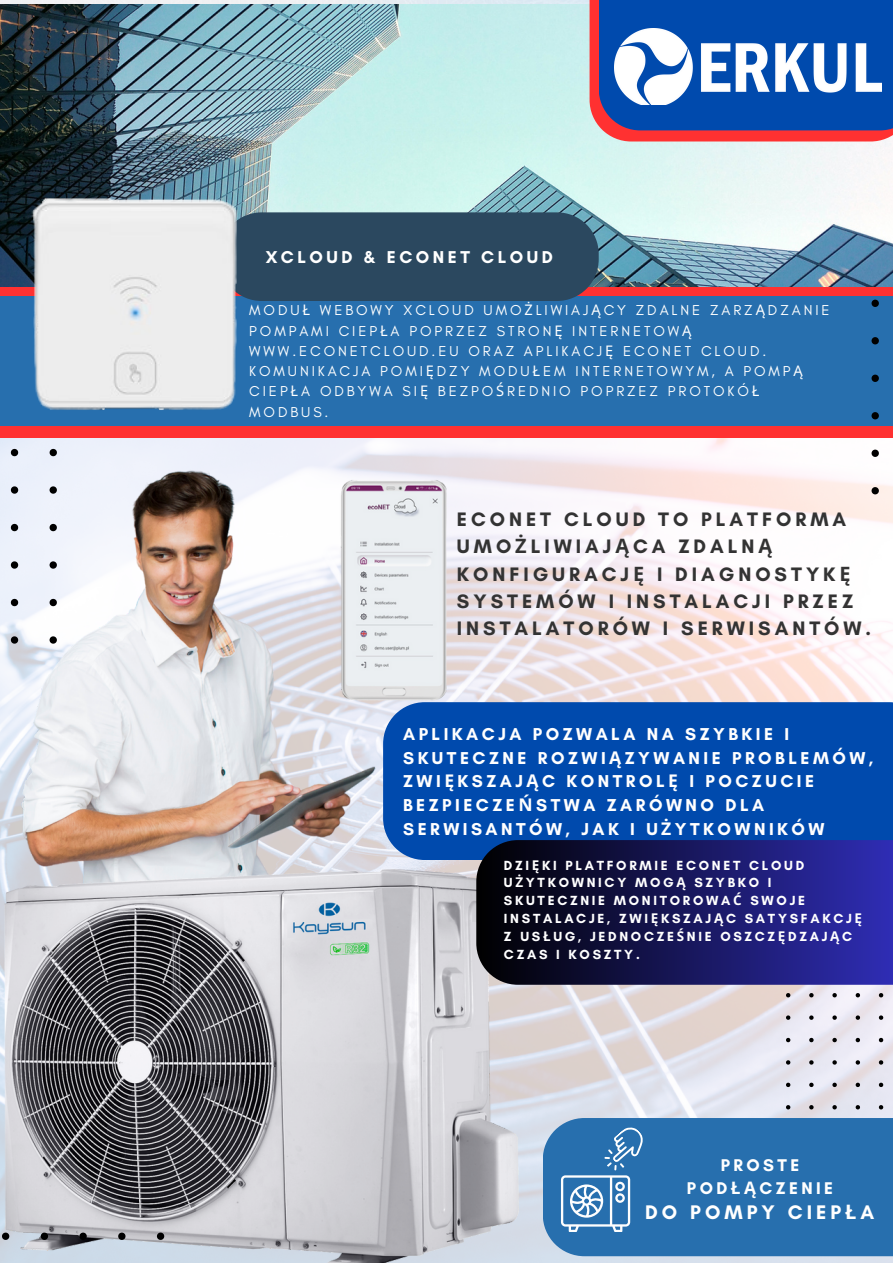
<style>
.page{position:relative;width:893px;height:1264px;background:#fff}
.page>*{position:absolute;margin:0;border:0;box-sizing:border-box;transform-origin:0 0}
.t1{font:700 19.95px "Glacial Indifference";letter-spacing:.2em;color:#fff}
.t2{font:700 19.8px/27.2px "Glacial Indifference";letter-spacing:.2em;color:#333}
.t3{font:700 17.55px/23.5px "Glacial Indifference";letter-spacing:.2em;color:#fff}
.t4{font:700 17.25px "Glacial Indifference";letter-spacing:.2em;color:#fff}
.t5{font:14.55px/20.2px "Glacial Indifference";letter-spacing:.2em;color:#fff}
.t6{font:700 13.5px/18px "Glacial Indifference";letter-spacing:.2em;color:#fff}
.s1{font-family:"Noto Sans"}
</style>
<div class="page">
<img style="left:0;top:5px;width:892px;height:282px">
<div style="left:0;top:287px;width:892px;height:143px;background:#276fae"></div>
<svg style="left:589px;top:0;width:303px;height:141px;background:#f44547"></svg>
<div style="left:0;top:287px;width:892px;height:9px;background:#ff3131"></div>
<div style="left:240px;top:212px;width:358px;height:89px;background:#2b485f"></div>
<img style="left:29px;top:192px;width:211px;height:180px">
<img style="left:0;top:438px;width:892px;height:823px">
<img style="left:0;top:372px;width:449px;height:719px">
<img style="left:4px;top:869px;width:514px;height:393px">
<img style="left:330px;top:480px;width:133px;height:240px">
<div style="left:542px;top:1117px;width:350px;height:139px;background:#276fae"></div>
<svg style="left:561px;top:1122px;width:89px;height:109px;background:#4985ba"></svg>
<svg style="left:871px;top:299px;width:21px;height:195px"></svg>
<svg style="left:0;top:449px;width:57px;height:194px"></svg>
<div style="left:383px;top:702px;width:509px;height:158px;background:#004aad"></div>
<svg style="left:476px;top:840px;width:416px;height:144px;background:#18185c"></svg>
<svg style="left:0;top:1232px;width:164px;height:30px;background:#b3bcc6"></svg>
<div style="left:598px;top:0;width:294px;height:130px;background:#004aad"></div>
<img style="left:614px;top:28px;width:267px;height:77px">
<svg style="left:786px;top:993px;width:106px;height:116px;background:#e0dee7"></svg>
<div style="left:0;top:426px;width:892px;height:12px;background:#ff3131"></div>
<p class="t3" style="left:266px;top:245px;width:288px">XCLOUD &amp; ECONET CLOUD</p>
<p class="t5" style="left:249px;top:300px;width:581px">MODU<span class="s1">Ł</span> WEBOWY XCLOUD UMO<span class="s1">Ż</span>LIWIAJ<span class="s1">Ą</span>CY ZDALNE ZARZ<span class="s1">Ą</span>DZANIE POMPAMI CIEP<span class="s1">Ł</span>A POPRZEZ STRON<span class="s1">Ę</span> INTERNETOW<span class="s1">Ą </span>WWW.ECONETCLOUD.EU ORAZ APLIKACJ<span class="s1">Ę</span> ECONET CLOUD.<br>KOMUNIKACJA POMI<span class="s1">Ę</span>DZY MODU<span class="s1">Ł</span>EM INTERNETOWYM, A POMP<span class="s1">Ą </span>CIEP<span class="s1">Ł</span>A ODBYWA SI<span class="s1">Ę</span> BEZPO<span class="s1">Ś</span>REDNIO POPRZEZ PROTOKÓ<span class="s1">Ł </span>MODBUS.</p>
<p class="t2" style="left:457px;top:506px;width:415px">ECONET CLOUD TO PLATFORMA<br>UMO<span class="s1">Ż</span>LIWIAJ<span class="s1">Ą</span>CA ZDALN<span class="s1">Ą<br></span>KONFIGURACJ<span class="s1">Ę</span> I DIAGNOSTYK<span class="s1">Ę<br></span>SYSTEMÓW I INSTALACJI PRZEZ<br>INSTALATORÓW I SERWISANTÓW.</p>
<p class="t3" style="left:403px;top:722px;width:471px">APLIKACJA POZWALA NA SZYBKIE I<br>SKUTECZNE ROZWI<span class="s1">Ą</span>ZYWANIE PROBLEMÓW,<br>ZWI<span class="s1">Ę</span>KSZAJ<span class="s1">Ą</span>C KONTROL<span class="s1">Ę</span> I POCZUCIE<br>BEZPIECZE<span class="s1">Ń</span>STWA ZARÓWNO DLA<br>SERWISANTÓW, JAK I U<span class="s1">Ż</span>YTKOWNIKÓW</p>
<p class="t6" style="left:504px;top:855px;width:359px">DZI<span class="s1">Ę</span>KI PLATFORMIE ECONET CLOUD<br>U<span class="s1">Ż</span>YTKOWNICY MOG<span class="s1">Ą</span> SZYBKO I<br>SKUTECZNIE MONITOROWA<span class="s1">Ć</span> SWOJE<br>INSTALACJE, ZWI<span class="s1">Ę</span>KSZAJ<span class="s1">Ą</span>C SATYSFAKCJ<span class="s1">Ę<br></span>Z US<span class="s1">Ł</span>UG, JEDNOCZE<span class="s1">Ś</span>NIE OSZCZ<span class="s1">Ę</span>DZAJ<span class="s1">Ą</span>C<br>CZAS I KOSZTY.</p>
<p class="t4" style="left:720px;top:1154px;width:80px">PROSTE</p>
<p class="t4" style="left:687px;top:1177px;width:148px">POD<span class="s1">ŁĄ</span>CZENIE</p>
<p class="t1" style="left:645px;top:1200px;width:231px">DO POMPY CIEP<span class="s1">Ł</span>A</p>
</div>
